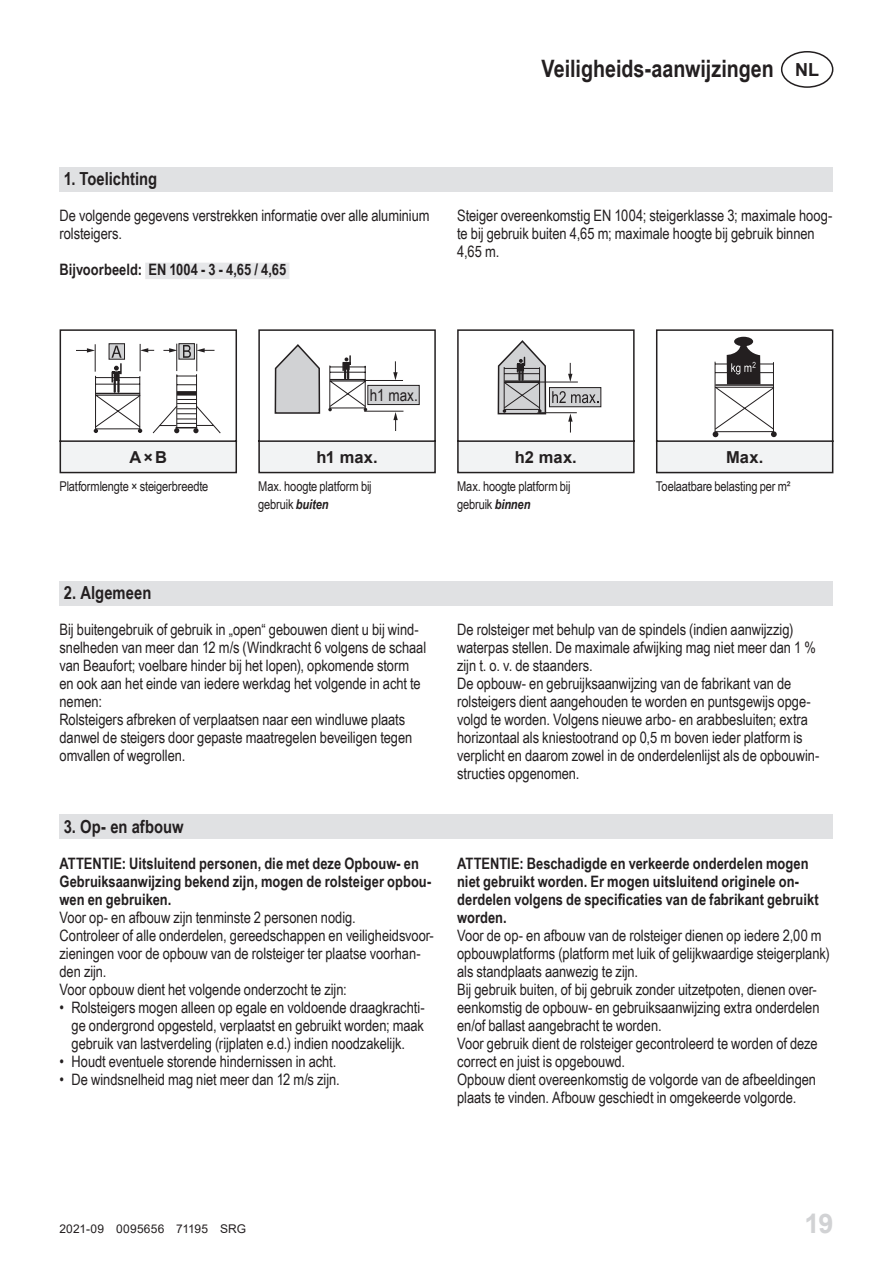
<style>
.page{position:relative;width:893px;height:1263px;background:#fff}
.page>*{position:absolute;margin:0;border:0;box-sizing:border-box;transform-origin:0 0}
.t1{font:700 27px "Arial";color:#d1d2d4}
.t2{font:700 24px "Arial Narrow";color:#231f20}
.t3{font:700 18px "Arial Narrow";color:#231f20}
.t4{font:700 18px "Arial";color:#231f20}
.t5{font:700 16.5px "Arial";letter-spacing:.005em;color:#231f20}
.t6{font:16.5px "Arial Narrow";color:#231f20}
.t7{font:15.75px/18px "Arial Narrow";letter-spacing:-.005em;color:#231f20}
.t8{font:700 15.75px/18px "Arial Narrow";color:#231f20}
.t9{font:13.5px/18px "Arial Narrow";letter-spacing:-.01em;color:#231f20}
.t10{font:12px "Arial";letter-spacing:.015em;color:#231f20}
.s1{font-weight:700;font-style:italic}
</style>
<div class="page">
<svg style="left:655px;top:329px;width:179px;height:145px"></svg>
<svg style="left:457px;top:329px;width:178px;height:145px"></svg>
<svg style="left:59px;top:329px;width:179px;height:145px"></svg>
<svg style="left:258px;top:329px;width:178px;height:145px"></svg>
<div style="left:60px;top:167px;width:773px;height:24px;background:#e0e1e3"></div>
<div style="left:60px;top:581px;width:773px;height:24px;background:#e0e1e3"></div>
<div style="left:60px;top:815px;width:773px;height:24px;background:#e0e1e3"></div>
<div style="left:145px;top:263px;width:144px;height:16px;background:#e6e7e9"></div>
<div style="left:781px;top:51px;width:52px;height:37px;border:1px solid #231f20;border-radius:50%"></div>
<h2 class="t2" style="left:541px;top:51px;width:234px">Veiligheids-aanwijzingen</h2>
<p class="t4" style="left:795px;top:57px;width:25px">NL</p>
<p class="t3" style="left:64px;top:165px;width:95px">1. Toelichting</p>
<p class="t7" style="left:60px;top:206px;width:372px">De volgende gegevens verstrekken informatie over alle aluminium rolsteigers.</p>
<p class="t8" style="left:60px;top:260px;width:228px">Bijvoorbeeld: EN 1004 - 3 - 4,65 / 4,65</p>
<p class="t7" style="left:457px;top:206px;width:377px">Steiger overeenkomstig EN 1004; steigerklasse 3; maximale hoog&shy;te bij gebruik buiten 4,65 m; maximale hoogte bij gebruik binnen<br>4,65 m.</p>
<p class="t6" style="left:370px;top:383px;width:50px">h1 max.</p>
<p class="t5" style="left:129px;top:445px;width:39px">A × B</p>
<p class="t5" style="left:316px;top:445px;width:63px">h1 max.</p>
<p class="t5" style="left:515px;top:445px;width:63px">h2 max.</p>
<p class="t5" style="left:726px;top:445px;width:39px">Max.</p>
<p class="t9" style="left:60px;top:477px;width:150px">Platformlengte × steigerbreedte</p>
<p class="t9" style="left:258px;top:477px;width:115px">Max. hoogte platform bij gebruik <span class="s1">buiten</span></p>
<p class="t9" style="left:457px;top:477px;width:115px">Max. hoogte platform bij gebruik <span class="s1">binnen</span></p>
<p class="t9" style="left:656px;top:477px;width:136px">Toelaatbare belasting per m²</p>
<p class="t3" style="left:64px;top:579px;width:89px">2. Algemeen</p>
<p class="t7" style="left:60px;top:620px;width:368px">Bij buitengebruik of gebruik in „open“ gebouwen dient u bij wind&shy;snelheden van meer dan 12 m/s (Windkracht 6 volgens de schaal van Beaufort; voelbare hinder bij het lopen), opkomende storm en ook aan het einde van iedere werkdag het volgende in acht te nemen:<br>Rolsteigers afbreken of verplaatsen naar een windluwe plaats danwel de steigers door gepaste maatregelen beveiligen tegen omvallen of wegrollen.</p>
<p class="t3" style="left:64px;top:813px;width:121px">3. Op- en afbouw</p>
<p class="t8" style="left:60px;top:854px;width:373px">ATTENTIE: Uitsluitend personen, die met deze Opbouw- en<br>Gebruiksaanwijzing bekend zijn, mogen de rolsteiger opbou&shy;wen en gebruiken.</p>
<p class="t7" style="left:60px;top:908px;width:376px">Voor op- en afbouw zijn tenminste 2 personen nodig.<br>Controleer of alle onderdelen, gereedschappen en veiligheidsvoor&shy;zieningen voor de opbouw van de rolsteiger ter plaatse voorhan&shy;den zijn.<br>Voor opbouw dient het volgende onderzocht te zijn:</p>
<p class="t7" style="left:72px;top:998px;width:355px;text-align:justify;text-indent:-12px">• Rolsteigers mogen alleen op egale en voldoende draagkrachti&shy;ge ondergrond opgesteld, verplaatst en gebruikt worden; maak gebruik van lastverdeling (rijplaten e.d.) indien noodzakelijk.</p>
<p class="t7" style="left:60px;top:1052px;width:278px">• Houdt eventuele storende hindernissen in acht.</p>
<p class="t7" style="left:60px;top:1070px;width:282px">• De windsnelheid mag niet meer dan 12 m/s zijn.</p>
<p class="t7" style="left:457px;top:620px;width:364px">De rolsteiger met behulp van de spindels (indien aanwijzzig) waterpas stellen. De maximale afwijking mag niet meer dan 1 % zijn t. o. v. de staanders.<br>De opbouw- en gebruijksaanwijzing van de fabrikant van de rolsteigers dient aangehouden te worden en puntsgewijs opge&shy;volgd te worden. Volgens nieuwe arbo- en arabbesluiten; extra horizontaal als kniestootrand op 0,5 m boven ieder platform is verplicht en daarom zowel in de onderdelenlijst als de opbouwin&shy;structies opgenomen.</p>
<p class="t8" style="left:457px;top:854px;width:363px">ATTENTIE: Beschadigde en verkeerde onderdelen mogen niet gebruikt worden. Er mogen uitsluitend originele on&shy;derdelen volgens de specificaties van de fabrikant gebruikt worden.</p>
<p class="t7" style="left:457px;top:926px;width:374px">Voor de op- en afbouw van de rolsteiger dienen op iedere 2,00 m opbouwplatforms (platform met luik of gelijkwaardige steigerplank) als standplaats aanwezig te zijn.<br>Bij gebruik buiten, of bij gebruik zonder uitzetpoten, dienen over&shy;eenkomstig de opbouw- en gebruiksaanwijzing extra onderdelen en/of ballast aangebracht te worden.<br>Voor gebruik dient de rolsteiger gecontroleerd te worden of deze correct en juist is opgebouwd.<br>Opbouw dient overeenkomstig de volgorde van de afbeeldingen plaats te vinden. Afbouw geschiedt in omgekeerde volgorde.</p>
<p class="t10" style="left:60px;top:1221px;width:188px">2021-09 0095656 71195 SRG</p>
<h1 class="t1" style="left:804px;top:1205px;width:30px">19</h1>
</div>
